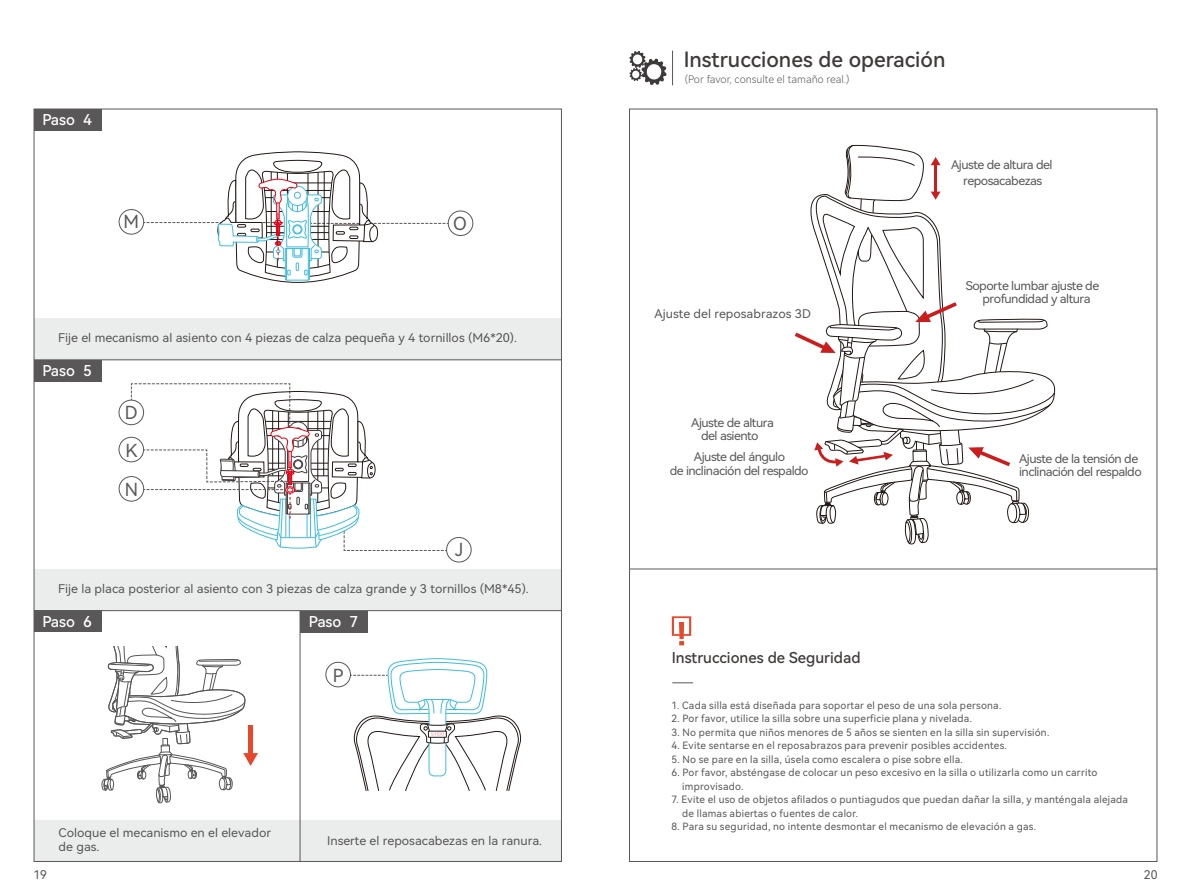
<style>
.page{position:relative;width:1191px;height:893px;background:#fff}
.page>*{position:absolute;margin:0;border:0;box-sizing:border-box;transform-origin:0 0}
.t1{font:21px "Harmony OS Sans SC Medium";color:#3e3a39}
.t2{font:18px/37.2px "Harmony OS Sans SC";color:#595757}
.t3{font:15px "Harmony OS Sans SC Medium";color:#3e3a39}
.t4{font:15px "Harmony OS Sans SC Medium";color:#fff}
.t5{font:12px/14.4px "Harmony OS Sans SC";color:#585757;scale:1.04 1}
.t6{font:12px/13.4px "Harmony OS Sans SC";letter-spacing:-.04em;color:#585757;text-align:center;scale:1.04 1}
.t7{font:12px "Harmony OS Sans SC";color:#595757}
.t8{font:10.5px "Harmony OS Sans SC Light";color:#595757}
.t9{font:10.05px/13.5px "Harmony OS Sans SC";letter-spacing:.025em;color:#595757}
</style>
<div class="page">
<hr style="left:629px;top:569px;width:528px;height:1px;background:#595757">
<hr style="left:672px;top:51px;width:1px;height:34px;background:#595757">
<svg style="left:629px;top:51px;width:37px;height:34px"></svg>
<div style="left:34px;top:569px;width:527px;height:42px;background:#ebecec"></div>
<div style="left:34px;top:318px;width:527px;height:42px;background:#ebecec"></div>
<hr style="left:34px;top:360px;width:527px;height:1px;background:#595757">
<hr style="left:34px;top:610px;width:527px;height:1px;background:#595757">
<div style="left:34px;top:820px;width:527px;height:41px;background:#ebecec"></div>
<div style="left:34px;top:109px;width:67px;height:22px;background:#595757"></div>
<div style="left:34px;top:360px;width:67px;height:21px;background:#595757"></div>
<div style="left:34px;top:611px;width:67px;height:21px;background:#595757"></div>
<div style="left:448px;top:211px;width:25px;height:25px;border:1px solid #595757;border-radius:50%"></div>
<div style="left:119px;top:209px;width:25px;height:25px;border:1px solid #595757;border-radius:50%"></div>
<div style="left:119px;top:476px;width:25px;height:25px;border:1px solid #595757;border-radius:50%"></div>
<div style="left:119px;top:400px;width:25px;height:25px;border:1px solid #595757;border-radius:50%"></div>
<div style="left:119px;top:437px;width:25px;height:25px;border:1px solid #595757;border-radius:50%"></div>
<div style="left:446px;top:537px;width:25px;height:25px;border:1px solid #595757;border-radius:50%"></div>
<svg style="left:144px;top:151px;width:304px;height:132px"></svg>
<svg style="left:794px;top:145px;width:262px;height:400px"></svg>
<svg style="left:131px;top:383px;width:315px;height:168px"></svg>
<svg style="left:672px;top:616px;width:19px;height:29px"></svg>
<svg style="left:672px;top:682px;width:21px;height:1px"></svg>
<hr style="left:300px;top:611px;width:1px;height:251px;background:#595757">
<div style="left:300px;top:611px;width:67px;height:21px;background:#595757"></div>
<div style="left:248px;top:725px;width:5px;height:29px;background:#e7482c"></div>
<svg style="left:243px;top:753px;width:15px;height:13px"></svg>
<svg style="left:102px;top:752px;width:131px;height:52px"></svg>
<div style="left:161px;top:746px;width:9px;height:6px;border:1px solid #585757"></div>
<svg style="left:107px;top:646px;width:139px;height:100px"></svg>
<div style="left:325px;top:662px;width:26px;height:25px;border:1px solid #595757;border-radius:50%"></div>
<svg style="left:350px;top:658px;width:172px;height:133px"></svg>
<h3 class="t4" style="left:42px;top:109px;width:51px">Paso 4</h3>
<h2 class="t2" style="left:123px;top:203px;width:17px">M</h2>
<h2 class="t2" style="left:453px;top:205px;width:15px">O</h2>
<p class="t5" style="left:58px;top:331px;width:443px">Fije el mecanismo al asiento con 4 piezas de calza pequeña y 4 tornillos (M6*20).</p>
<h3 class="t4" style="left:42px;top:360px;width:51px">Paso 5</h3>
<h2 class="t2" style="left:125px;top:394px;width:14px">D<br>K</h2>
<h2 class="t2" style="left:125px;top:471px;width:15px">N</h2>
<h2 class="t2" style="left:455px;top:531px;width:10px">J</h2>
<p class="t5" style="left:58px;top:581px;width:454px">Fije la placa posterior al asiento con 3 piezas de calza grande y 3 tornillos (M8*45).</p>
<h3 class="t4" style="left:42px;top:611px;width:51px">Paso 6</h3>
<h3 class="t4" style="left:309px;top:611px;width:51px">Paso 7</h3>
<h2 class="t2" style="left:333px;top:657px;width:12px">P</h2>
<p class="t5" style="left:59px;top:825px;width:206px">Coloque el mecanismo en el elevador de gas.</p>
<p class="t5" style="left:327px;top:833px;width:208px">Inserte el reposacabezas en la ranura.</p>
<h1 class="t1" style="left:683px;top:45px;width:263px">Instrucciones de operación</h1>
<p class="t8" style="left:685px;top:72px;width:166px">(Por favor, consulte el tamaño real.)</p>
<p class="t6" style="left:951px;top:157px;width:99px;line-height:15.5px">Ajuste de altura del reposacabezas</p>
<p class="t5" style="left:654px;top:306px;width:152px">Ajuste del reposabrazos 3D</p>
<p class="t6" style="left:691px;top:415px;width:81px">Ajuste de altura del asiento</p>
<p class="t6" style="left:669px;top:450px;width:135px">Ajuste del ángulo<br>de inclinación del respaldo</p>
<p class="t6" style="left:982px;top:278px;width:114px;text-align:left;text-indent:-17px">Soporte lumbar ajuste de profundidad y altura</p>
<p class="t6" style="left:1019px;top:452px;width:119px;text-align:left">Ajuste de la tensión de inclinación del respaldo</p>
<h3 class="t3" style="left:672px;top:647px;width:190px">Instrucciones de Seguridad</h3>
<p class="t9" style="left:671px;top:698px;width:331px">1. Cada silla está diseñada para soportar el peso de una sola persona.</p>
<p class="t9" style="left:671px;top:711px;width:302px">2. Por favor, utilice la silla sobre una superficie plana y nivelada.</p>
<p class="t9" style="left:671px;top:725px;width:379px">3. No permita que niños menores de 5 años se sienten en la silla sin supervisión.</p>
<p class="t9" style="left:671px;top:738px;width:337px">4. Evite sentarse en el reposabrazos para prevenir posibles accidentes.</p>
<p class="t9" style="left:671px;top:752px;width:293px">5. No se pare en la silla, úsela como escalera o pise sobre ella.</p>
<p class="t9" style="left:682px;top:765px;width:417px;text-indent:-11px">6. Por favor, absténgase de colocar un peso excesivo en la silla o utilizarla como un carrito improvisado.</p>
<p class="t9" style="left:682px;top:792px;width:447px;text-indent:-11px">7. Evite el uso de objetos afilados o puntiagudos que puedan dañar la silla, y manténgala alejada de llamas abiertas o fuentes de calor.</p>
<p class="t9" style="left:671px;top:819px;width:366px">8. Para su seguridad, no intente desmontar el mecanismo de elevación a gas.</p>
<p class="t7" style="left:33px;top:866px;width:15px">19</p>
<p class="t7" style="left:1143px;top:866px;width:15px">20</p>
</div>
